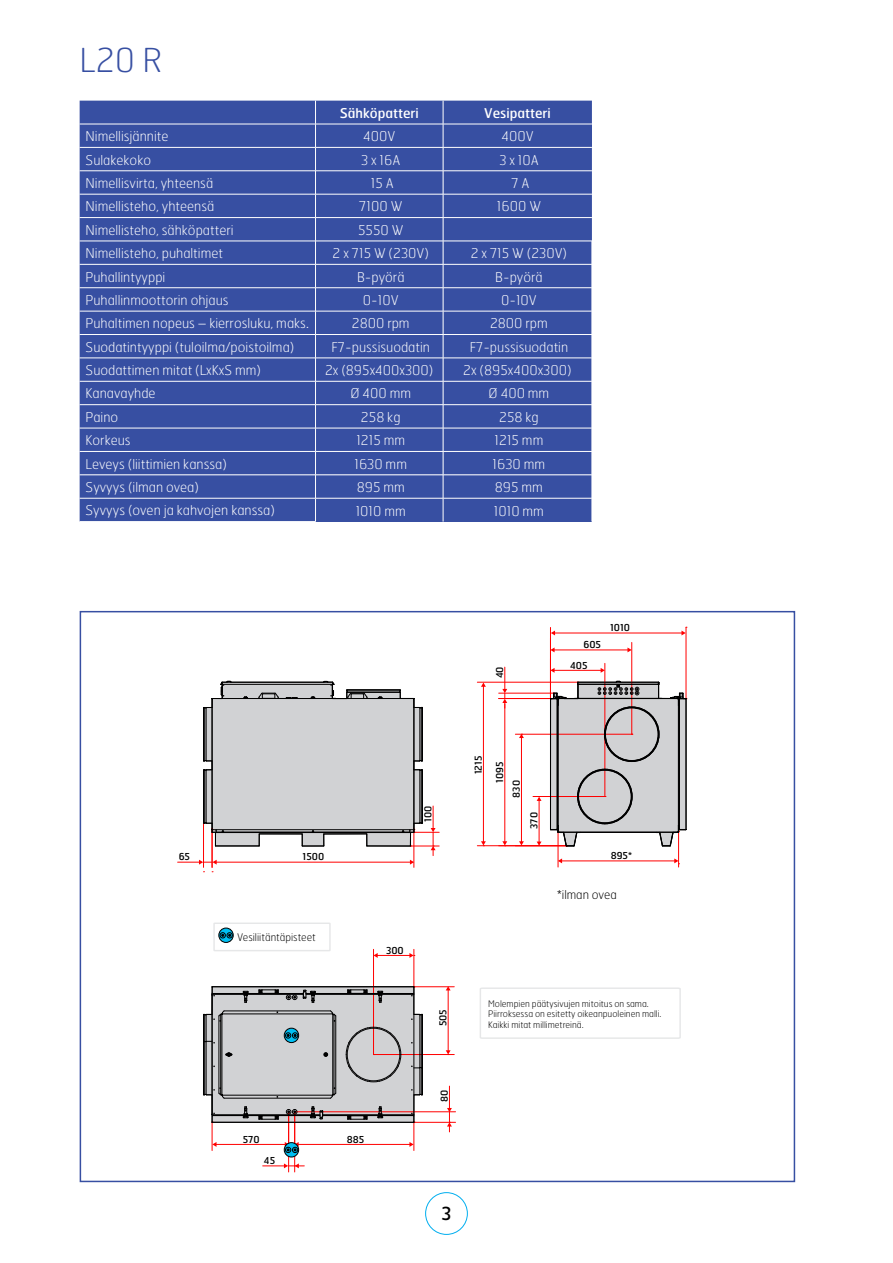
<style>
.page{position:relative;width:893px;height:1263px;background:#fff}
.page>*{position:absolute;margin:0;border:0;box-sizing:border-box;transform-origin:0 0}
.t1{font:100 33px "Hermes";color:#374fa2}
.t2{font:18px "Hermes";color:#000}
.t3{font:100 13.5px "Hermes";color:#fff}
.t4{font:13.5px "Hermes";color:#fff}
.t5{font:100 12px "Hermes";color:#000}
.t6{font:100 10.5px "Hermes";color:#000}
.t7{font:9.6px/20.4px "Hermes";color:#000}
.t8{font:100 9px/10.8px "Hermes";color:#000}
.t9{font:100 8.7px/10.4px "Hermes";color:#231f20}
.t10{font:italic 100 8.4px "Hermes";color:#231f20}
</style>
<div class="page">
<div style="left:425px;top:1192px;width:43px;height:43px;border:1px solid #00aeef;border-radius:50%"></div>
<hr style="left:533px;top:796px;width:72px;height:1px;background:#f00">
<hr style="left:539px;top:800px;width:1px;height:42px;background:#f00">
<svg style="left:537px;top:841px;width:4px;height:4px"></svg>
<svg style="left:537px;top:797px;width:4px;height:4px"></svg>
<hr style="left:515px;top:734px;width:117px;height:1px;background:#f00">
<hr style="left:521px;top:737px;width:1px;height:105px;background:#f00">
<svg style="left:519px;top:841px;width:5px;height:4px"></svg>
<svg style="left:519px;top:734px;width:5px;height:4px"></svg>
<hr style="left:505px;top:704px;width:1px;height:138px;background:#f00">
<svg style="left:502px;top:841px;width:5px;height:4px"></svg>
<hr style="left:499px;top:693px;width:55px;height:1px;background:#f00">
<hr style="left:499px;top:698px;width:52px;height:1px;background:#f00">
<svg style="left:502px;top:667px;width:5px;height:41px"></svg>
<hr style="left:477px;top:682px;width:101px;height:1px;background:#f00">
<hr style="left:477px;top:845px;width:89px;height:1px;background:#f00">
<hr style="left:483px;top:686px;width:1px;height:156px;background:#f00">
<svg style="left:481px;top:682px;width:5px;height:5px"></svg>
<svg style="left:481px;top:841px;width:5px;height:5px"></svg>
<hr style="left:558px;top:832px;width:1px;height:35px;background:#f00">
<hr style="left:678px;top:832px;width:1px;height:35px;background:#f00">
<hr style="left:561px;top:861px;width:114px;height:1px;background:#f00">
<svg style="left:558px;top:858px;width:4px;height:5px"></svg>
<svg style="left:674px;top:858px;width:6px;height:6px"></svg>
<hr style="left:550px;top:627px;width:1px;height:72px;background:#f00">
<hr style="left:686px;top:627px;width:1px;height:72px;background:#f00">
<hr style="left:554px;top:633px;width:128px;height:1px;background:#f00">
<svg style="left:551px;top:630px;width:4px;height:5px"></svg>
<svg style="left:681px;top:627px;width:6px;height:8px"></svg>
<hr style="left:631px;top:642px;width:1px;height:92px;background:#f00">
<hr style="left:554px;top:650px;width:74px;height:1px;background:#f00">
<svg style="left:551px;top:647px;width:4px;height:5px"></svg>
<svg style="left:627px;top:647px;width:5px;height:5px"></svg>
<hr style="left:605px;top:663px;width:1px;height:133px;background:#f00">
<hr style="left:554px;top:670px;width:47px;height:1px;background:#f00">
<svg style="left:551px;top:668px;width:4px;height:5px"></svg>
<svg style="left:601px;top:668px;width:4px;height:5px"></svg>
<hr style="left:414px;top:828px;width:1px;height:39px;background:#f00">
<hr style="left:212px;top:828px;width:1px;height:39px;background:#f00">
<hr style="left:203px;top:823px;width:1px;height:44px;background:#f00">
<hr style="left:373px;top:949px;width:1px;height:105px;background:#f00">
<hr style="left:414px;top:949px;width:1px;height:38px;background:#f00">
<hr style="left:377px;top:955px;width:33px;height:1px;background:#f00">
<svg style="left:374px;top:953px;width:4px;height:5px"></svg>
<svg style="left:409px;top:953px;width:6px;height:5px"></svg>
<hr style="left:414px;top:986px;width:40px;height:1px;background:#f00">
<hr style="left:373px;top:1054px;width:81px;height:1px;background:#f00">
<hr style="left:448px;top:990px;width:1px;height:61px;background:#f00">
<svg style="left:446px;top:986px;width:5px;height:4px"></svg>
<svg style="left:446px;top:1050px;width:5px;height:4px"></svg>
<hr style="left:295px;top:1111px;width:161px;height:1px;background:#f00">
<hr style="left:414px;top:1122px;width:42px;height:1px;background:#f00">
<svg style="left:447px;top:1086px;width:5px;height:46px"></svg>
<hr style="left:288px;top:1112px;width:1px;height:60px;background:#f00">
<hr style="left:294px;top:1112px;width:1px;height:60px;background:#f00">
<svg style="left:263px;top:1163px;width:41px;height:5px"></svg>
<svg style="left:213px;top:922px;width:118px;height:29px"></svg>
<svg style="left:284px;top:1142px;width:15px;height:15px"></svg>
<div style="left:284px;top:1142px;width:15px;height:15px;border:1px solid #000;border-radius:50%"></div>
<svg style="left:480px;top:987px;width:201px;height:52px"></svg>
<svg style="left:178px;top:680px;width:261px;height:184px"></svg>
<svg style="left:203px;top:986px;width:220px;height:166px"></svg>
<svg style="left:549px;top:680px;width:138px;height:167px;background:#bfbbbd"></svg>
<svg style="left:80px;top:101px;width:512px;height:421px;background:#4057a6"></svg>
<div style="left:237px;top:927px;width:88px;height:19px;background:#fff"></div>
<div style="left:488px;top:995px;width:179px;height:38px;background:#fff"></div>
<h1 class="t1" style="left:80px;top:39px;width:84px">L20 R</h1>
<p class="t4" style="left:340px;top:104px;width:81px">Sähköpatteri</p>
<p class="t4" style="left:484px;top:104px;width:68px">Vesipatteri</p>
<p class="t3" style="left:86px;top:128px;width:84px">Nimellisjännite</p>
<p class="t3" style="left:363px;top:128px;width:34px">400V</p>
<p class="t3" style="left:501px;top:128px;width:34px">400V</p>
<p class="t3" style="left:86px;top:151px;width:67px">Sulakekoko</p>
<p class="t3" style="left:361px;top:151px;width:41px">3 x 16A</p>
<p class="t3" style="left:499px;top:151px;width:41px">3 x 10A</p>
<p class="t3" style="left:86px;top:175px;width:129px">Nimellisvirta, yhteensä</p>
<p class="t3" style="left:371px;top:175px;width:24px">15 A</p>
<p class="t3" style="left:511px;top:175px;width:20px">7 A</p>
<p class="t3" style="left:86px;top:198px;width:130px">Nimellisteho, yhteensä</p>
<p class="t3" style="left:359px;top:198px;width:45px">7100 W</p>
<p class="t3" style="left:497px;top:198px;width:46px">1600 W</p>
<p class="t3" style="left:86px;top:221px;width:149px">Nimellisteho, sähköpatteri</p>
<p class="t3" style="left:358px;top:221px;width:47px">5550 W</p>
<p class="t3" style="left:86px;top:245px;width:139px">Nimellisteho, puhaltimet</p>
<p class="t3" style="left:333px;top:245px;width:98px">2 x 715 W (230V)</p>
<p class="t3" style="left:471px;top:245px;width:98px">2 x 715 W (230V)</p>
<p class="t3" style="left:86px;top:268px;width:81px">Puhallintyyppi</p>
<p class="t3" style="left:357px;top:268px;width:49px">B-pyörä</p>
<p class="t3" style="left:495px;top:268px;width:49px">B-pyörä</p>
<p class="t3" style="left:86px;top:292px;width:144px">Puhallinmoottorin ohjaus</p>
<p class="t3" style="left:363px;top:292px;width:37px">0-10V</p>
<p class="t3" style="left:501px;top:292px;width:37px">0-10V</p>
<p class="t3" style="left:86px;top:315px;width:225px">Puhaltimen nopeus – kierrosluku, maks.</p>
<p class="t3" style="left:352px;top:315px;width:59px">2800 rpm</p>
<p class="t3" style="left:490px;top:315px;width:59px">2800 rpm</p>
<p class="t3" style="left:86px;top:338px;width:210px">Suodatintyyppi (tuloilma/poistoilma)</p>
<p class="t3" style="left:331px;top:338px;width:100px">F7-pussisuodatin</p>
<p class="t3" style="left:470px;top:338px;width:100px">F7-pussisuodatin</p>
<p class="t3" style="left:86px;top:362px;width:177px">Suodattimen mitat (LxKxS mm)</p>
<p class="t3" style="left:325px;top:362px;width:110px">2x (895x400x300)</p>
<p class="t3" style="left:463px;top:362px;width:110px">2x (895x400x300)</p>
<p class="t3" style="left:86px;top:385px;width:72px">Kanavayhde</p>
<p class="t3" style="left:350px;top:385px;width:62px">Ø 400 mm</p>
<p class="t3" style="left:489px;top:385px;width:62px">Ø 400 mm</p>
<p class="t3" style="left:86px;top:408px;width:34px">Paino</p>
<p class="t3" style="left:361px;top:408px;width:41px">258 kg</p>
<p class="t3" style="left:499px;top:408px;width:41px">258 kg</p>
<p class="t3" style="left:86px;top:432px;width:47px">Korkeus</p>
<p class="t3" style="left:356px;top:432px;width:50px">1215 mm</p>
<p class="t3" style="left:494px;top:432px;width:50px">1215 mm</p>
<p class="t3" style="left:86px;top:455px;width:143px">Leveys (liittimien kanssa)</p>
<p class="t3" style="left:354px;top:455px;width:54px">1630 mm</p>
<p class="t3" style="left:493px;top:455px;width:54px">1630 mm</p>
<p class="t3" style="left:86px;top:479px;width:115px">Syvyys (ilman ovea)</p>
<p class="t3" style="left:357px;top:479px;width:50px">895 mm</p>
<p class="t3" style="left:495px;top:479px;width:50px">895 mm</p>
<p class="t3" style="left:86px;top:502px;width:191px">Syvyys (oven ja kahvojen kanssa)</p>
<p class="t3" style="left:356px;top:502px;width:52px">1010 mm</p>
<p class="t3" style="left:494px;top:502px;width:52px">1010 mm</p>
<p class="t7" style="left:179px;top:846px;width:13px">65</p>
<p class="t7" style="left:303px;top:846px;width:23px">1500</p>
<p class="t7" style="left:417px;top:822px;width:18px;rotate:-90deg">100</p>
<p class="t7" style="left:489px;top:678px;width:13px;rotate:-90deg">40</p>
<p class="t7" style="left:468px;top:774px;width:20px;rotate:-90deg">1215</p>
<p class="t7" style="left:489px;top:783px;width:23px;rotate:-90deg">1095</p>
<p class="t7" style="left:506px;top:797px;width:19px;rotate:-90deg">830</p>
<p class="t7" style="left:523px;top:829px;width:18px;rotate:-90deg">370</p>
<p class="t7" style="left:570px;top:634px;width:32px;text-indent:13px">605<br>405</p>
<p class="t7" style="left:610px;top:617px;width:21px">1010</p>
<p class="t7" style="left:611px;top:845px;width:23px">895*</p>
<p class="t10" style="left:237px;top:930px;width:91px">Waterconnectionpoints</p>
<p class="t6" style="left:237px;top:930px;width:80px">Vesiliitäntäpisteet</p>
<p class="t7" style="left:386px;top:940px;width:19px">300</p>
<p class="t7" style="left:243px;top:1129px;width:19px">570</p>
<p class="t7" style="left:347px;top:1129px;width:19px">885</p>
<p class="t7" style="left:264px;top:1150px;width:13px">45</p>
<p class="t7" style="left:432px;top:1026px;width:19px;rotate:-90deg">505</p>
<p class="t7" style="left:434px;top:1102px;width:14px;rotate:-90deg">80</p>
<h2 class="t2" style="left:441px;top:1202px;width:11px">3</h2>
<p class="t5" style="left:557px;top:887px;width:61px">*ilman ovea</p>
<p class="t10" style="left:558px;top:893px;width:54px">*Withoutdoor</p>
<p class="t9" style="left:490px;top:996px;width:170px">The dimensions are the same on both end sides.<br>The drawing shows a right model<br>All dimensions in mm</p>
<p class="t8" style="left:488px;top:998px;width:175px">Molempien päätysivujen mitoitus on sama.<br>Piirroksessa on esitetty oikeanpuoleinen malli.<br>Kaikki mitat millimetreinä.</p>
</div>
